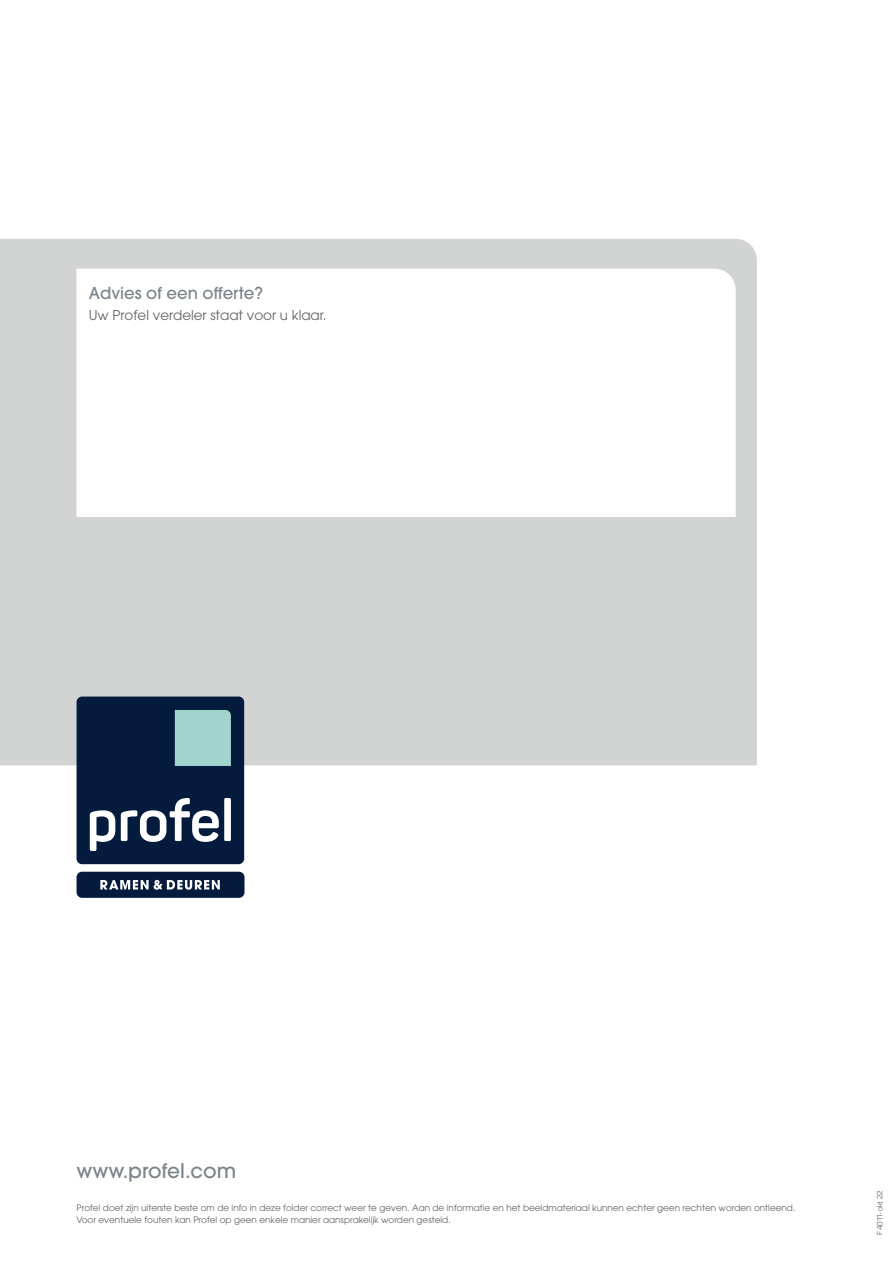
<style>
.page{position:relative;width:893px;height:1263px;background:#fff}
.page>*{position:absolute;margin:0;border:0;box-sizing:border-box;transform-origin:0 0}
.t1{font:500 20.1px "Avant Garde";color:#7c858c}
.t2{font:500 16.5px "Avant Garde";color:#7c858c}
.t3{font:13.5px "Avant Garde LT";color:#646363}
.t4{font:8.85px/12px "Avant Garde LT";color:#646363}
.t5{font:7.5px "Panton";color:#646363}
</style>
<div class="page">
<div style="left:0;top:239px;width:757px;height:526px;background:#d2d4d4"></div>
<svg style="left:77px;top:269px;width:659px;height:248px"></svg>
<div style="left:77px;top:696px;width:167px;height:168px;background:#051b3e;border-radius:6px"></div>
<div style="left:175px;top:710px;width:56px;height:56px;background:#a0d4cd"></div>
<svg style="left:90px;top:810px;width:25px;height:41px"></svg>
<svg style="left:121px;top:798px;width:98px;height:44px"></svg>
<div style="left:224px;top:798px;width:7px;height:43px;background:#fff;border-radius:2px"></div>
<div style="left:77px;top:872px;width:167px;height:26px;background:#051b3e;border-radius:6px"></div>
<svg style="left:100px;top:880px;width:120px;height:10px"></svg>
<h2 class="t2" style="left:89px;top:283px;width:176px">Advies of een offerte?</h2>
<h3 class="t3" style="left:89px;top:307px;width:239px">Uw Profel verdeler staat voor u klaar.</h3>
<h1 class="t1" style="left:77px;top:1158px;width:161px">www.profel.com</h1>
<p class="t4" style="left:77px;top:1201px;width:720px">Profel doet zijn uiterste beste om de info in deze folder correct weer te geven. Aan de informatie en het beeldmateriaal kunnen echter geen rechten worden ontleend.<br>Voor eventuele fouten kan Profel op geen enkele manier aansprakelijk worden gesteld.</p>
<p class="t5" style="left:875px;top:1234px;width:46px;rotate:-90deg">F4011-okt 22</p>
</div>
